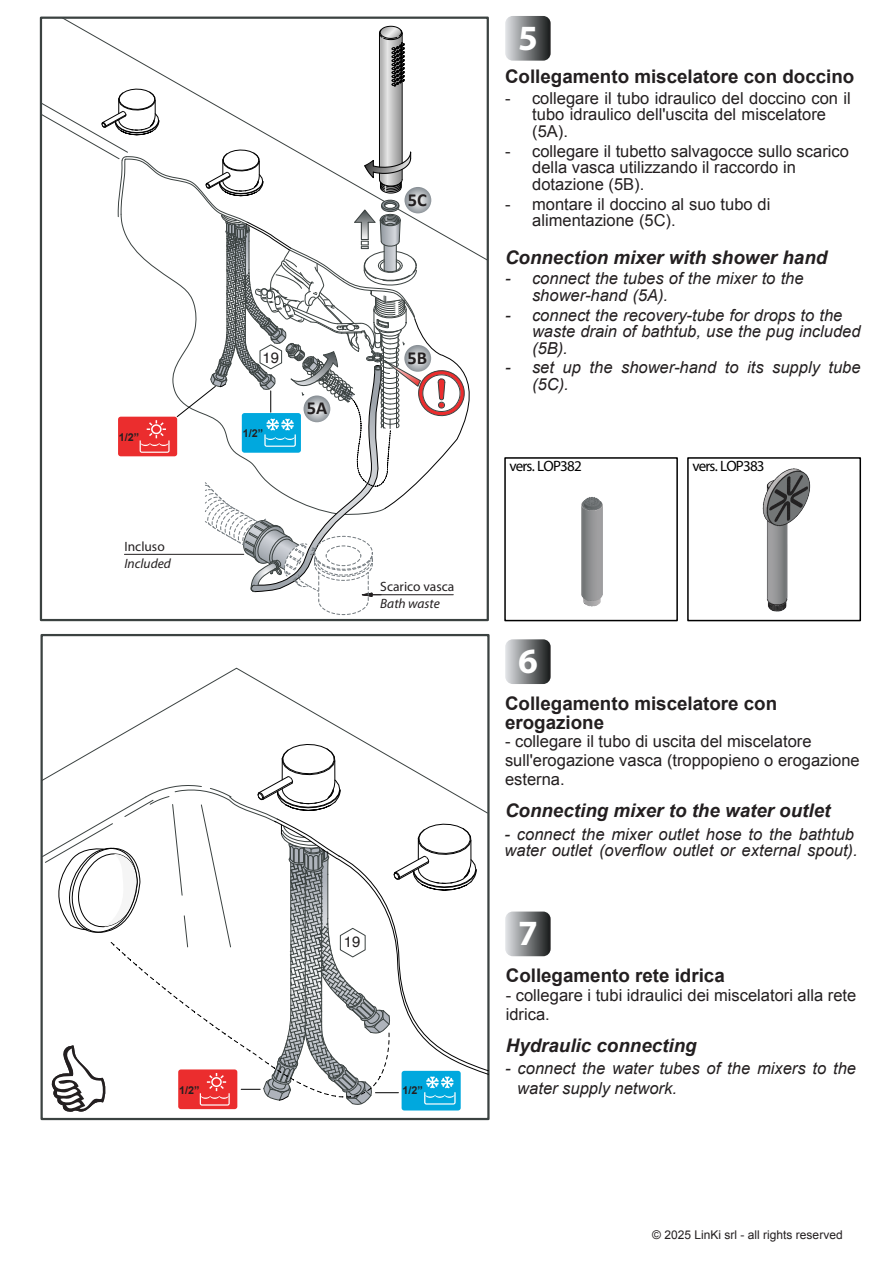
<style>
.page{position:relative;width:894px;height:1263px;background:#fff}
.page>*{position:absolute;margin:0;border:0;box-sizing:border-box;transform-origin:0 0}
.t1{font:700 35.55px "Myriad Pro";color:#fff}
.t2{font:700 18.75px/18.8px "Arial";color:#231f20}
.t3{font:italic 700 18.75px "Arial";color:#231f20}
.t4{font:700 18.45px "Calibri";color:#231f20}
.t5{font:16.5px/16.5px "Arial";color:#231f20}
.t6{font:italic 16.5px/16.5px "Arial";color:#231f20}
.t7{font:15px "Myriad Pro";letter-spacing:-.055em;color:#000}
.t8{font:15px "Helvetica";color:#231f20}
.t9{font:13.5px "Myriad Pro";color:#231f20}
.t10{font:italic 13.5px "Myriad Pro";color:#231f20}
.t11{font:12px "Arial";color:#231f20}
.t12{font:700 10.8px "Arial";color:#231f20}
</style>
<div class="page">
<div style="left:505px;top:16px;width:45px;height:45px;background:linear-gradient(to right,#e3e5e8,#1a1d1d);border-radius:7px"></div>
<div style="left:505px;top:639px;width:45px;height:45px;background:linear-gradient(to right,#e3e5e8,#1a1d1d);border-radius:7px"></div>
<div style="left:505px;top:911px;width:45px;height:45px;background:linear-gradient(to right,#e3e5e8,#1a1d1d);border-radius:7px"></div>
<svg style="left:61px;top:17px;width:324px;height:9px"></svg>
<img style="left:581px;top:497px;width:22px;height:110px">
<div style="left:504px;top:457px;width:173px;height:164px;border:2px solid #000"></div>
<div style="left:687px;top:457px;width:173px;height:164px;border:2px solid #000"></div>
<img style="left:739px;top:457px;width:80px;height:165px">
<svg style="left:41px;top:26px;width:448px;height:592px"></svg>
<svg style="left:104px;top:667px;width:265px;height:77px"></svg>
<svg style="left:109px;top:1117px;width:287px;height:4px"></svg>
<svg style="left:42px;top:744px;width:447px;height:368px"></svg>
<p class="t12" style="left:119px;top:433px;width:22px">1/2”</p>
<p class="t9" style="left:124px;top:540px;width:42px">Incluso</p>
<p class="t10" style="left:124px;top:558px;width:48px">Included</p>
<p class="t4" style="left:407px;top:192px;width:21px">5C</p>
<p class="t8" style="left:262px;top:351px;width:18px">19</p>
<p class="t12" style="left:242px;top:429px;width:22px">1/2”</p>
<p class="t4" style="left:307px;top:401px;width:22px">5A</p>
<p class="t4" style="left:407px;top:350px;width:21px">5B</p>
<p class="t9" style="left:380px;top:581px;width:76px">Scarico vasca</p>
<p class="t10" style="left:380px;top:598px;width:61px">Bath waste</p>
<p class="t8" style="left:344px;top:936px;width:18px">19</p>
<p class="t12" style="left:179px;top:1086px;width:22px">1/2”</p>
<p class="t12" style="left:402px;top:1086px;width:22px">1/2”</p>
<h1 class="t1" style="left:518px;top:23px;width:21px">5</h1>
<p class="t2" style="left:505px;top:68px;width:351px">Collegamento miscelatore con doccino</p>
<p class="t5" style="left:532px;top:91px;width:320px;text-indent:-27px">- collegare il tubo idraulico del doccino con il tubo idraulico dell'uscita del miscelatore (5A).</p>
<p class="t5" style="left:532px;top:144px;width:318px;text-indent:-27px">- collegare il tubetto salvagocce sullo scarico della vasca utilizzando il raccordo in dotazione (5B).</p>
<p class="t5" style="left:532px;top:197px;width:239px;text-indent:-27px">- montare il doccino al suo tubo di alimentazione (5C).</p>
<p class="t3" style="left:505px;top:251px;width:323px">Connection mixer with shower hand</p>
<p class="t6" style="left:532px;top:272px;width:273px;text-indent:-27px">- connect the tubes of the mixer to the shower-hand (5A).</p>
<p class="t6" style="left:532px;top:308px;width:330px;text-indent:-27px">- connect the recovery-tube for drops to the waste drain of bathtub, use the pug included (5B).</p>
<p class="t6" style="left:532px;top:361px;width:330px;text-indent:-27px">- set up the shower-hand to its supply tube (5C).</p>
<p class="t7" style="left:509px;top:460px;width:74px">vers. LOP382</p>
<p class="t7" style="left:692px;top:460px;width:74px">vers. LOP383</p>
<h1 class="t1" style="left:518px;top:646px;width:21px">6</h1>
<p class="t2" style="left:505px;top:696px;width:273px">Collegamento miscelatore con erogazione</p>
<p class="t5" style="left:505px;top:734px;width:356px;line-height:18.8px">- collegare il tubo di uscita del miscelatore sull'erogazione vasca (troppopieno o erogazione esterna.</p>
<p class="t3" style="left:505px;top:803px;width:327px">Connecting mixer to the water outlet</p>
<p class="t6" style="left:504px;top:827px;width:354px">- connect the mixer outlet hose to the bathtub water outlet (overflow outlet or external spout).</p>
<h1 class="t1" style="left:518px;top:918px;width:21px">7</h1>
<p class="t2" style="left:505px;top:968px;width:220px">Collegamento rete idrica</p>
<p class="t5" style="left:505px;top:987px;width:352px;line-height:18.8px">- collegare i tubi idraulici dei miscelatori alla rete idrica.</p>
<p class="t3" style="left:505px;top:1038px;width:192px">Hydraulic connecting</p>
<p class="t6" style="left:517px;top:1060px;width:340px;line-height:19.8px;text-indent:-12px">- connect the water tubes of the mixers to the water supply network.</p>
<p class="t11" style="left:652px;top:1230px;width:192px">© 2025 LinKi srl - all rights reserved</p>
</div>
